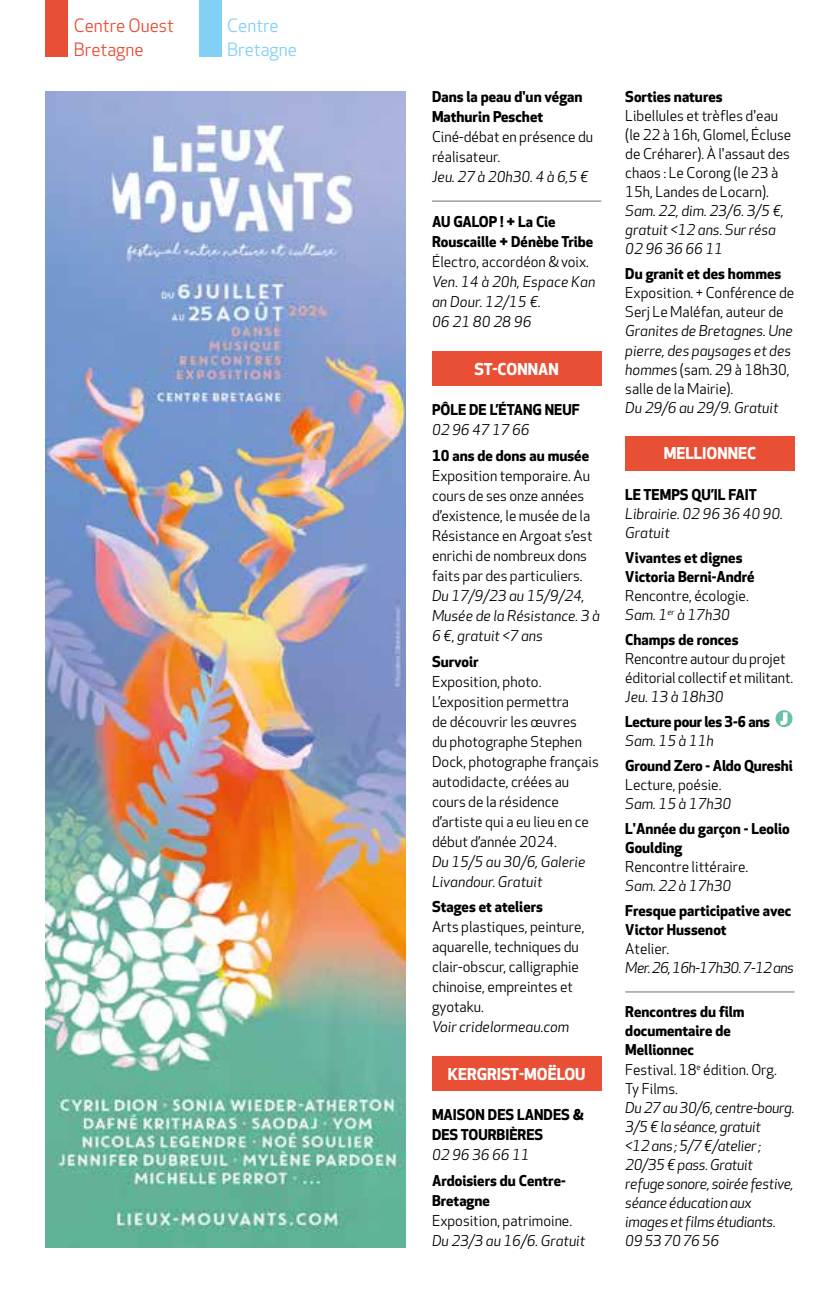
<style>
.page{position:relative;width:840px;height:1304px;background:#fff}
.page>*{position:absolute;margin:0;border:0;box-sizing:border-box;transform-origin:0 0}
.t1{font:18px/24px "Apex New";color:#e94f35}
.t2{font:18px/24px "Apex New";color:#83d0f5}
.t3{font:700 16px "Apex New";color:#fff}
.t4{font:14.6px/20px "Apex New";color:#000}
.t5{font:italic 14.6px/19px "Apex New";color:#000}
.t6{font:700 14.6px/19px "Apex New";color:#000}
.t7{font:italic 14.6px/19.2px "Apex New";letter-spacing:-.02em;color:#000}
.t8{font:italic 14.6px "Apex New";letter-spacing:-.04em;color:#000}
.t9{font:700 14.6px "Apex New";letter-spacing:-.02em;color:#000}
.s1{font-style:normal}
.s2{font-style:italic}
.s3{font-weight:400}
</style>
<div class="page">
<hr style="left:432px;top:201px;width:169px;height:1px;background:#706f6f">
<div style="left:432px;top:352px;width:169px;height:34px;background:#e94f35"></div>
<div style="left:432px;top:1057px;width:169px;height:34px;background:#e94f35"></div>
<div style="left:625px;top:436px;width:169px;height:34px;background:#e94f35"></div>
<svg style="left:775px;top:710px;width:17px;height:17px"></svg>
<svg style="left:779px;top:712px;width:8px;height:13px"></svg>
<hr style="left:625px;top:991px;width:169px;height:1px;background:#706f6f">
<div style="left:45px;top:0;width:23px;height:56px;background:#e94f35"></div>
<img style="left:45px;top:91px;width:360px;height:1156px">
<div style="left:199px;top:0;width:22px;height:56px;background:#83d0f5"></div>
<p class="t1" style="left:74px;top:15px;width:102px">Centre Ouest<br>Bretagne</p>
<p class="t2" style="left:227px;top:15px;width:71px">Centre<br>Bretagne</p>
<p class="t6" style="left:432px;top:87px;width:152px;line-height:20px">Dans la peau d'un végan<br>Mathurin Peschet</p>
<p class="t4" style="left:432px;top:127px;width:162px">Ciné-débat en présence du réalisateur.</p>
<p class="t5" style="left:432px;top:167px;width:158px">Jeu. 27 à 20h30. 4 à 6,5 €</p>
<p class="t6" style="left:432px;top:212px;width:163px;line-height:20px">AU GALOP ! + La Cie<br>Rouscaille + Dénèbe Tribe</p>
<p class="t4" style="left:432px;top:253px;width:158px">Électro, accordéon &amp; voix.</p>
<p class="t5" style="left:432px;top:273px;width:165px;line-height:20px">Ven. 14 à 20h, Espace Kan an Dour. 12/15 €.<br>06 21 80 28 96</p>
<p class="t3" style="left:474px;top:359px;width:86px">ST-CONNAN</p>
<p class="t6" style="left:432px;top:401px;width:149px">PÔLE DE L’ÉTANG NEUF</p>
<p class="t5" style="left:432px;top:421px;width:99px">02 96 47 17 66</p>
<p class="t6" style="left:432px;top:446px;width:159px">10 ans de dons au musée</p>
<p class="t4" style="left:432px;top:466px;width:162px">Exposition temporaire. Au cours de ses onze années d’existence, le musée de la<br>Résistance en Argoat s’est enrichi de nombreux dons faits par des particuliers.</p>
<p class="t5" style="left:432px;top:586px;width:169px;line-height:20px">Du 17/9/23 au 15/9/24,<br>Musée de la Résistance. 3 à<br>6 €, gratuit &lt;7 ans</p>
<p class="t6" style="left:432px;top:652px;width:48px">Survoir</p>
<p class="t4" style="left:432px;top:672px;width:168px">Exposition, photo.<br>L’exposition permettra<br>de découvrir les œuvres<br>du photographe Stephen<br>Dock, photographe français autodidacte, créées au cours de la résidence d’artiste qui a eu lieu en ce début d’année 2024.</p>
<p class="t5" style="left:432px;top:852px;width:155px;line-height:20px">Du 15/5 au 30/6, Galerie<br>Livandour. Gratuit</p>
<p class="t6" style="left:432px;top:898px;width:112px">Stages et ateliers</p>
<p class="t4" style="left:432px;top:918px;width:154px">Arts plastiques, peinture, aquarelle, techniques du clair-obscur, calligraphie chinoise, empreintes et gyotaku.</p>
<p class="t5" style="left:432px;top:1018px;width:139px">Voir cridelormeau.com</p>
<p class="t3" style="left:447px;top:1064px;width:139px">KERGRIST-MOËLOU</p>
<p class="t6" style="left:432px;top:1105px;width:153px;line-height:20px">MAISON DES LANDES &amp;<br>DES TOURBIÈRES</p>
<p class="t5" style="left:432px;top:1146px;width:99px">02 96 36 66 11</p>
<p class="t6" style="left:432px;top:1171px;width:135px;line-height:20px">Ardoisiers du Centre-<br>Bretagne</p>
<p class="t4" style="left:432px;top:1211px;width:142px">Exposition, patrimoine.</p>
<p class="t5" style="left:432px;top:1232px;width:155px">Du 23/3 au 16/6. Gratuit</p>
<p class="t6" style="left:625px;top:87px;width:99px">Sorties natures</p>
<p class="t4" style="left:625px;top:106px;width:167px;line-height:19px">Libellules et trèfles d'eau (le 22 à 16h, Glomel, Écluse de Créharer). À l'assaut des chaos : Le Corong (le 23 à<br>15h, Landes de Locarn).</p>
<p class="t5" style="left:625px;top:202px;width:160px">Sam. 22, dim. 23/6. 3/5 €, gratuit &lt;12 ans. Sur résa<br>02 96 36 66 11</p>
<p class="t6" style="left:625px;top:265px;width:157px">Du granit et des hommes</p>
<p class="t4" style="left:625px;top:284px;width:170px;line-height:19px">Exposition. + Conférence de<br>Serj Le Maléfan, auteur de</p>
<p class="t5" style="left:625px;top:322px;width:169px">Granites de Bretagnes. Une pierre, des paysages et des homme<span class="s1">s (sam. 29 à 18h30, salle de la Mairie).</span></p>
<p class="t5" style="left:625px;top:399px;width:155px">Du 29/6 au 29/9. Gratuit</p>
<p class="t3" style="left:663px;top:444px;width:94px">MELLIONNEC</p>
<p class="t6" style="left:625px;top:486px;width:133px">LE TEMPS QU’IL FAIT</p>
<p class="t5" style="left:625px;top:505px;width:158px">Librairie. 02 96 36 40 90.<br>Gratuit</p>
<p class="t6" style="left:625px;top:548px;width:131px">Vivantes et dignes<br>Victoria Berni-André</p>
<p class="t4" style="left:625px;top:587px;width:125px;line-height:19.2px">Rencontre, écologie.<br><span class="s2">Sam. 1</span><sup>er</sup> <span class="s2">à 17h30</span></p>
<p class="t6" style="left:625px;top:631px;width:115px">Champs de ronces</p>
<p class="t4" style="left:625px;top:650px;width:169px;line-height:19px">Rencontre autour du projet éditorial collectif et militant.</p>
<p class="t5" style="left:625px;top:688px;width:100px">Jeu. 13 à 18h30</p>
<p class="t9" style="left:625px;top:713px;width:146px">Lecture pour les 3-6 ans</p>
<p class="t5" style="left:625px;top:732px;width:90px">Sam. 15 à 11h</p>
<p class="t6" style="left:625px;top:756px;width:169px">Ground Zero - Aldo Qureshi</p>
<p class="t4" style="left:625px;top:775px;width:98px">Lecture, poésie.</p>
<p class="t5" style="left:625px;top:795px;width:107px">Sam. 15 à 17h30</p>
<p class="t6" style="left:625px;top:819px;width:166px">L'Année du garçon - Leolio<br>Goulding</p>
<p class="t4" style="left:625px;top:857px;width:124px">Rencontre littéraire.</p>
<p class="t5" style="left:625px;top:877px;width:107px">Sam. 22 à 17h30</p>
<p class="t6" style="left:625px;top:902px;width:167px">Fresque participative avec<br>Victor Hussenot</p>
<p class="t4" style="left:625px;top:939px;width:45px">Atelier.</p>
<p class="t8" style="left:625px;top:960px;width:170px">Mer. 26, 16h-17h30. 7-12 ans</p>
<p class="t6" style="left:625px;top:1003px;width:153px">Rencontres du film documentaire de<br>Mellionnec<br><span class="s3">Festival. 18</span><sup>e</sup> <span class="s3">édition. Org.<br>Ty Films.</span></p>
<p class="t7" style="left:625px;top:1098px;width:170px">Du 27 au 30/6, centre-bourg.<br>3/5 € la séance, gratuit<br>&lt;12 ans ; 5/7 €/atelier ;<br>20/35 € pass. Gratuit refuge sonore, soirée festive, séance éducation aux images et films étudiants.<br>09 53 70 76 56</p>
</div>
